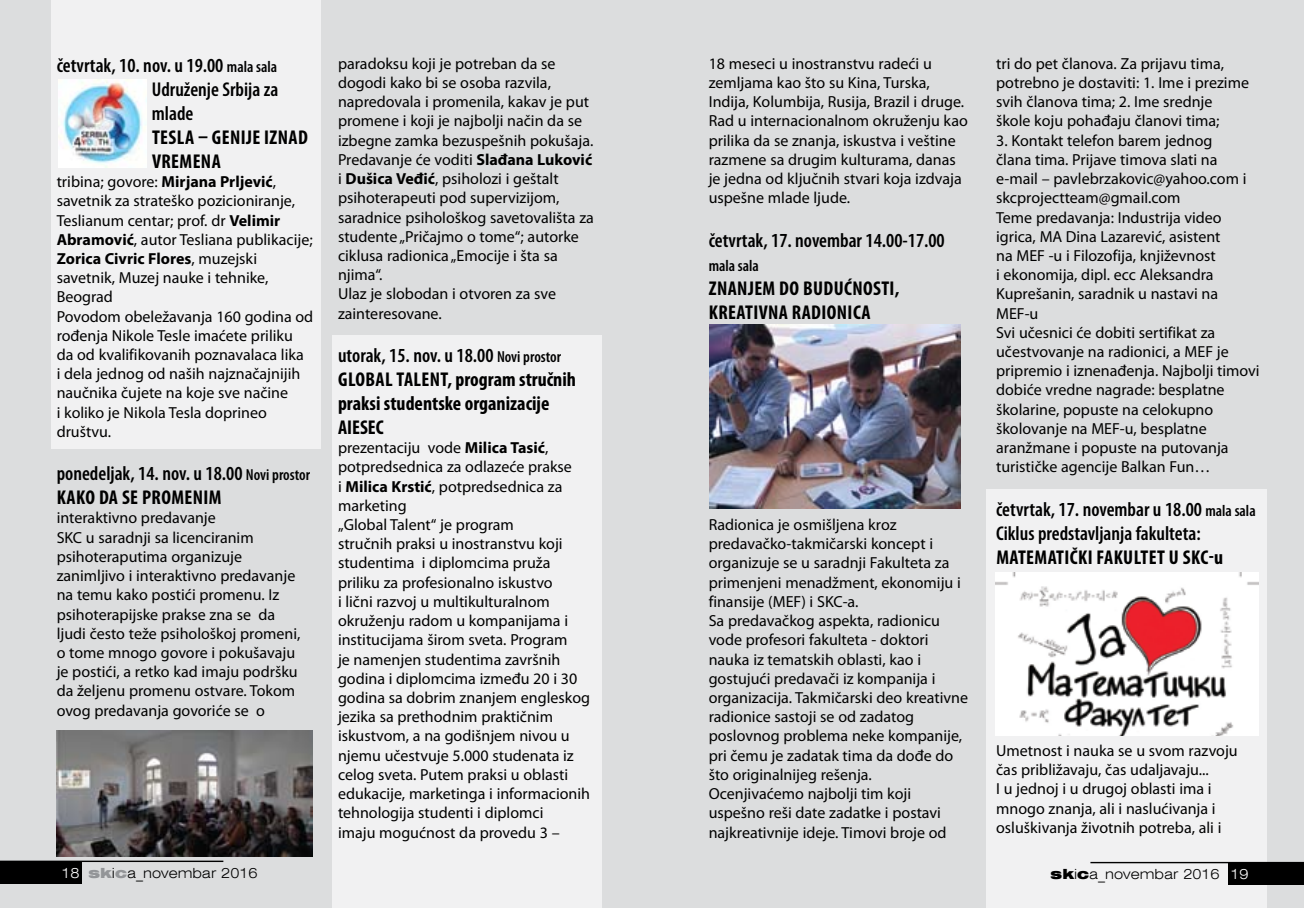
<style>
.page{position:relative;width:1304px;height:908px;background:#fff}
.page>*{position:absolute;margin:0;border:0;box-sizing:border-box;transform-origin:0 0}
.t1{font:600 condensed 20px/24px "Myriad Pro";color:#000}
.t2{font:700 condensed 20px/24px "Myriad Pro";letter-spacing:.02em;color:#000}
.t3{font:700 condensed 20px/24px "Myriad Pro";color:#000}
.t4{font:16px/19.2px "Myriad Pro";color:#000}
.t5{font:600 condensed 16px "Myriad Pro";color:#000}
.t6{font:300 expanded 14px "Swiss 721 BT";color:#000}
.s1{font-size:16px}
.s2{font-weight:700}
.s3{font-weight:600}
.s4{font-weight:600;font-size:16px}
.s5{color:#fff}
.s6{font-weight:900;color:#939598}
.s7{font-weight:900}
</style>
<div class="page">
<div style="left:0;top:0;width:1304px;height:907px;background:#dcddde"></div>
<div style="left:986px;top:489px;width:281px;height:418px;background:#f1f1f2"></div>
<img style="left:710px;top:324px;width:251px;height:184px">
<img style="left:996px;top:572px;width:262px;height:163px">
<div style="left:51px;top:0;width:270px;height:448px;background:#f1f1f2"></div>
<div style="left:332px;top:336px;width:270px;height:571px;background:#f1f1f2"></div>
<div style="left:0;top:860px;width:82px;height:23px;background:#000"></div>
<div style="left:1228px;top:862px;width:76px;height:22px;background:#000"></div>
<hr style="left:0;top:860px;width:223px;height:1px;background:#000">
<hr style="left:1090px;top:861px;width:214px;height:1px;background:#000">
<img style="left:57px;top:730px;width:255px;height:125px">
<img style="left:59px;top:80px;width:87px;height:87px">
<p class="t1" style="left:152px;top:53px;width:128px;text-align:justify;text-indent:-95px">četvrtak, 10. nov. u 19.00 <span class="s1">mala sala </span>Udruženje Srbija za mlade</p>
<p class="t2" style="left:152px;top:125px;width:157px">TESLA – GENIJE IZNAD<br>VREMENA</p>
<p class="t4" style="left:57px;top:172px;width:258px">tribina; govore: <span class="s2">Mirjana Prljević</span>, savetnik za strateško pozicioniranje,<br>Teslianum centar; prof. dr <span class="s2">Velimir<br>Abramović</span>, autor Tesliana publikacije;<br><span class="s2">Zorica Civric Flores</span>, muzejski savetnik, Muzej nauke i tehnike,<br>Beograd<br>Povodom obeležavanja 160 godina od rođenja Nikole Tesle imaćete priliku da od kvalifikovanih poznavalaca lika<br>i dela jednog od naših najznačajnijih naučnika čujete na koje sve načine<br>i koliko je Nikola Tesla doprineo društvu.</p>
<p class="t1" style="left:57px;top:461px;width:255px">ponedeljak, 14. nov. u 18.00 <span class="s1">Novi prostor<br></span><span class="s2">KAKO</span></p>
<p class="t2" style="left:99px;top:485px;width:54px">DASEPROMEN</p>
<p class="t2" style="left:204px;top:485px;width:18px">IM</p>
<p class="t4" style="left:57px;top:508px;width:245px">interaktivno predavanje<br>SKC u saradnji sa licenciranim psihoteraputima organizuje zanimljivo i interaktivno predavanje na temu kako postići promenu. Iz psihoterapijske prakse zna se da ljudi često teže psihološkoj promeni, o tome mnogo govore i pokušavaju je postići, a retko kad imaju podršku da željenu promenu ostvare. Tokom ovog predavanja govoriće se o</p>
<p class="t4" style="left:338px;top:53px;width:257px">paradoksu koji je potreban da se dogodi kako bi se osoba razvila, napredovala i promenila, kakav je put promene i koji je najbolji način da se izbegne zamka bezuspešnih pokušaja.<br>Predavanje će voditi <span class="s2">Slađana Luković </span>i <span class="s2">Dušica Veđić</span>, psiholozi i geštalt psihoterapeuti pod supervizijom, saradnice psihološkog savetovališta za studente „Pričajmo o tome“; autorke ciklusa radionica „Emocije i šta sa njima“.<br>Ulaz je slobodan i otvoren za sve zainteresovane.</p>
<p class="t3" style="left:338px;top:342px;width:240px"><span class="s3">utorak, 15. nov. u 18.00</span> <span class="s4">Novi prostor<br></span>GLOBAL TALENT, PROGRAM STRUČNIH<br>PRAKSI STUDENTSKE ORGANIZACIJE<br>AIESEC</p>
<p class="t4" style="left:338px;top:437px;width:254px">prezentaciju vode <span class="s2">Milica Tasić</span>, potpredsednica za odlazeće prakse<br>i <span class="s2">Milica Krstić</span>, potpredsednica za marketing<br>„Global Talent“ je program<br>stručnih praksi u inostranstvu koji studentima i diplomcima pruža priliku za profesionalno iskustvo<br>i lični razvoj u multikulturalnom okruženju radom u kompanijama i institucijama širom sveta. Program<br>je namenjen studentima završnih godina i diplomcima između 20 i 30 godina sa dobrim znanjem engleskog jezika sa prethodnim praktičnim iskustvom, a na godišnjem nivou u njemu učestvuje 5.000 studenata iz celog sveta. Putem praksi u oblasti edukacije, marketinga i informacionih tehnologija studenti i diplomci<br>imaju mogućnost da provedu 3 –</p>
<p class="t4" style="left:709px;top:53px;width:261px">18 meseci u inostranstvu radeći u zemljama kao što su Kina, Turska, Indija, Kolumbija, Rusija, Brazil i druge.<br>Rad u internacionalnom okruženju kao prilika da se znanja, iskustva i veštine razmene sa drugim kulturama, danas je jedna od ključnih stvari koja izdvaja uspešne mlade ljude.</p>
<p class="t1" style="left:709px;top:227px;width:238px">četvrtak, 17. novembar 14.00-17.00</p>
<p class="t5" style="left:709px;top:255px;width:52px">mala sala</p>
<p class="t2" style="left:709px;top:275px;width:192px">ZNANJEM DO BUDUĆNOSTI,<br>KREATIVNA RADIONICA</p>
<p class="t4" style="left:709px;top:514px;width:261px">Radionica je osmišljena kroz predavačko-takmičarski koncept i organizuje se u saradnji Fakulteta za primenjeni menadžment, ekonomiju i finansije (MEF) i SKC-a.<br>Sa predavačkog aspekta, radionicu vode profesori fakulteta - doktori nauka iz tematskih oblasti, kao i gostujući predavači iz kompanija i organizacija. Takmičarski deo kreativne radionice sastoji se od zadatog poslovnog problema neke kompanije, pri čemu je zadatak tima da dođe do što originalnijeg rešenja.<br>Ocenjivaćemo najbolji tim koji uspešno reši date zadatke i postavi najkreativnije ideje. Timovi broje od</p>
<p class="t4" style="left:996px;top:53px;width:254px">tri do pet članova. Za prijavu tima, potrebno je dostaviti: 1. Ime i prezime svih članova tima; 2. Ime srednje škole koju pohađaju članovi tima;</p>
<p class="t4" style="left:996px;top:130px;width:265px">3. Kontakt telefon barem jednog<br>člana tima. Prijave timova slati na e-mail – pavlebrzakovic@yahoo.com i skcprojectteam@gmail.com<br>Teme predavanja: Industrija video igrica, MA Dina Lazarević, asistent<br>na MEF -u i Filozofija, književnost<br>i ekonomija, dipl. ecc Aleksandra Kuprešanin, saradnik u nastavi na MEF-u<br>Svi učesnici će dobiti sertifikat za učestvovanje na radionici, a MEF je pripremio i iznenađenja. Najbolji timovi dobiće vredne nagrade: besplatne školarine, popuste na celokupno školovanje na MEF-u, besplatne aranžmane i popuste na putovanja turističke agencije Balkan Fun…</p>
<p class="t1" style="left:996px;top:496px;width:261px">četvrtak, 17. novembar u 18.00 <span class="s1">mala sala<br></span>Ciklus predstavljanja fakulteta:</p>
<p class="t2" style="left:996px;top:544px;width:228px">MATEMATIČKI FAKULTET U SKC-U</p>
<p class="t4" style="left:996px;top:740px;width:243px">Umetnost i nauka se u svom razvoju čas približavaju, čas udaljavaju...<br>I u jednoj i u drugoj oblasti ima i mnogo znanja, ali i naslućivanja i osluškivanja životnih potreba, ali i</p>
<p class="t6" style="left:61px;top:864px;width:198px"><span class="s5">18</span> <span class="s6">sk</span>i<span class="s6">c</span>a_novembar 2016</p>
<p class="t6" style="left:1051px;top:865px;width:199px"><span class="s7">sk</span>i<span class="s7">c</span>a_novembar 2016 <span class="s5">19</span></p>
</div>
